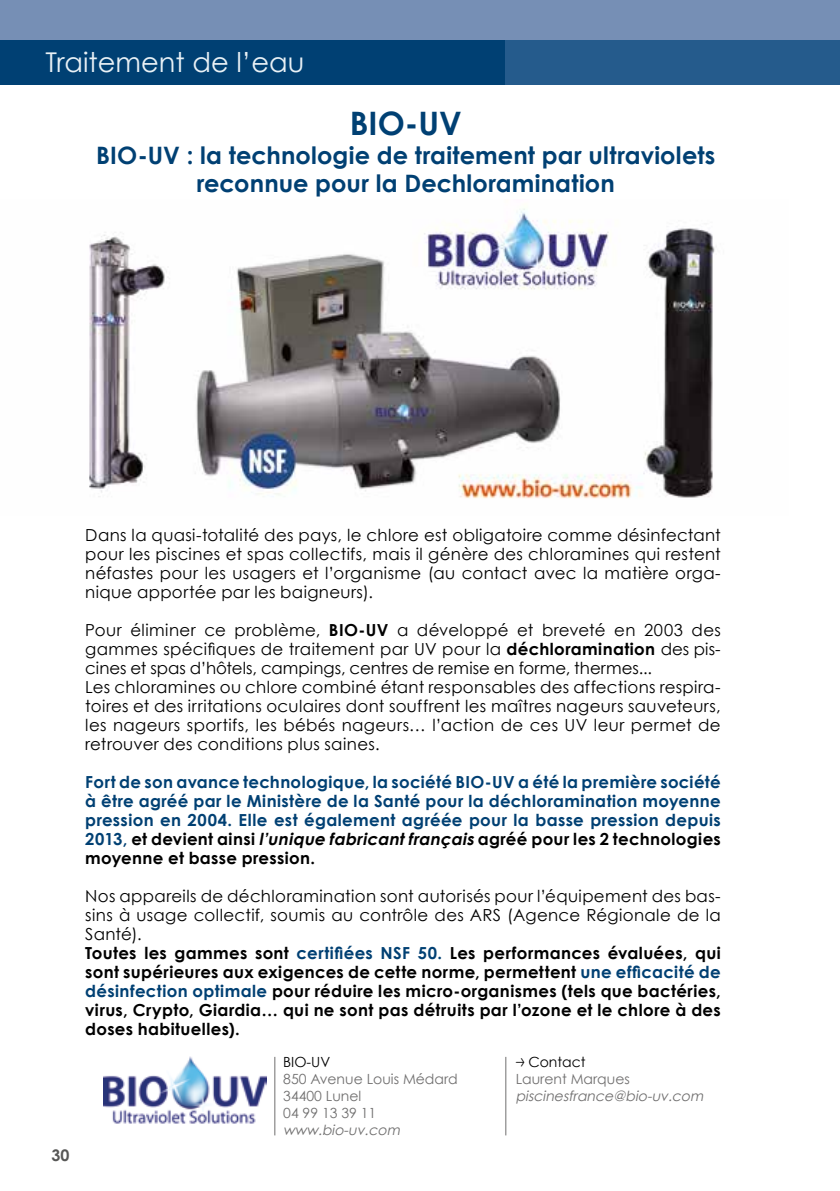
<style>
.page{position:relative;width:840px;height:1191px;background:#fff}
.page>*{position:absolute;margin:0;border:0;box-sizing:border-box;transform-origin:0 0}
.t1{font:700 32.4px "Century Gothic";color:#004073}
.t2{font:27.2px "Century Gothic";color:#e9f1f6}
.t3{font:700 24px/28.8px "Century Gothic";letter-spacing:.005em;color:#004073;text-align:center}
.t4{font:16.6px/19px "Century Gothic";letter-spacing:.02em;color:#000;text-align:justify}
.t5{font:700 16.6px/19px "Century Gothic";letter-spacing:.02em;color:#000}
.t6{font:700 16.6px/19px "Century Gothic";letter-spacing:.02em;color:#004073;text-align:justify}
.t7{font:700 16px "Century Gothic";color:#575756}
.t8{font:14px/16.8px "Century Gothic";color:#706f6f}
.t9{font:italic 14px "Century Gothic";color:#706f6f}
.t10{font:14px "Century Gothic";color:#000}
.s1{font-weight:700}
.s2{color:#000}
.s3{font-style:italic;color:#000}
.s4{font-weight:400}
.s5{color:#004073}
</style>
<div class="page">
<div style="left:0;top:0;width:839px;height:85px;background:#768fb5"></div>
<div style="left:504px;top:40px;width:335px;height:45px;background:#255b8c"></div>
<div style="left:0;top:40px;width:504px;height:45px;background:#004073"></div>
<hr style="left:505px;top:1056px;width:1px;height:79px;background:#706f6f">
<hr style="left:274px;top:1056px;width:1px;height:79px;background:#706f6f">
<img style="left:89px;top:208px;width:626px;height:291px">
<img style="left:103px;top:1056px;width:164px;height:68px">
<h2 class="t2" style="left:45px;top:46px;width:260px">Traitement de l’eau</h2>
<h1 class="t1" style="left:349px;top:103px;width:113px">BIO-UV</h1>
<h3 class="t3" style="left:96px;top:140px;width:620px">BIO-UV : la technologie de traitement par ultraviolets reconnue pour la Dechloramination</h3>
<p class="t4" style="left:85px;top:525px;width:636px">Dans la quasi-totalité des pays, le chlore est obligatoire comme désinfectant pour les piscines et spas collectifs, mais il génère des chloramines qui restent néfastes pour les usagers et l’organisme (au contact avec la matière orga&shy;nique apportée par les baigneurs).</p>
<p class="t4" style="left:85px;top:620px;width:636px;text-align:left">Pour éliminer ce problème, <span class="s1">BIO-UV</span> a développé et breveté en 2003 des gammes spécifiques de traitement par UV pour la <span class="s1">déchloramination</span> des pis&shy;cines et spas d’hôtels, campings, centres de remise en forme, thermes...<br>Les chloramines ou chlore combiné étant responsables des affections respira&shy;toires et des irritations oculaires dont souffrent les maîtres nageurs sauveteurs, les nageurs sportifs, les bébés nageurs… l’action de ces UV leur permet de retrouver des conditions plus saines.</p>
<p class="t6" style="left:85px;top:772px;width:636px">Fort de son avance technologique, la société BIO-UV a été la première société à être agréé par le Ministère de la Santé pour la déchloramination moyenne pression en 2004. Elle est également agréée pour la basse pression depuis 2013, <span class="s2">et devient ainsi</span> <span class="s3">l’unique fabricantfrançais</span> <span class="s2">agréé pour les 2 technologies moyenne et basse pression.</span></p>
<p class="t5" style="left:85px;top:886px;width:636px"><span class="s4">Nos appareils de déchloramination sont autorisés pour l’équipement des bas&shy;sins à usage collectif, soumis au contrôle des ARS (Agence Régionale de la Santé).<br></span>Toutes les gammes sont <span class="s5">certifiées NSF 50.</span> Les performances évaluées, qui sont supérieures aux exigences de cette norme, permettent <span class="s5">une efficacité de désinfection optimale</span> pour réduire les micro-organismes (tels que bactéries, virus, Crypto, Giardia… qui ne sont pas détruits par l’ozone et le chlore à des doses habituelles).</p>
<p class="t7" style="left:51px;top:1145px;width:19px">30</p>
<p class="t10" style="left:283px;top:1053px;width:49px">BIO-UV</p>
<p class="t8" style="left:283px;top:1070px;width:176px">850 Avenue Louis Médard<br>34400 Lunel<br>04 99 13 39 11</p>
<p class="t9" style="left:283px;top:1121px;width:121px">www.bio-uv.com</p>
<p class="t10" style="left:528px;top:1053px;width:59px">Contact</p>
<p class="t8" style="left:515px;top:1070px;width:116px">Laurent Marques</p>
<p class="t9" style="left:515px;top:1087px;width:192px">piscinesfrance@bio-uv.com</p>
</div>
